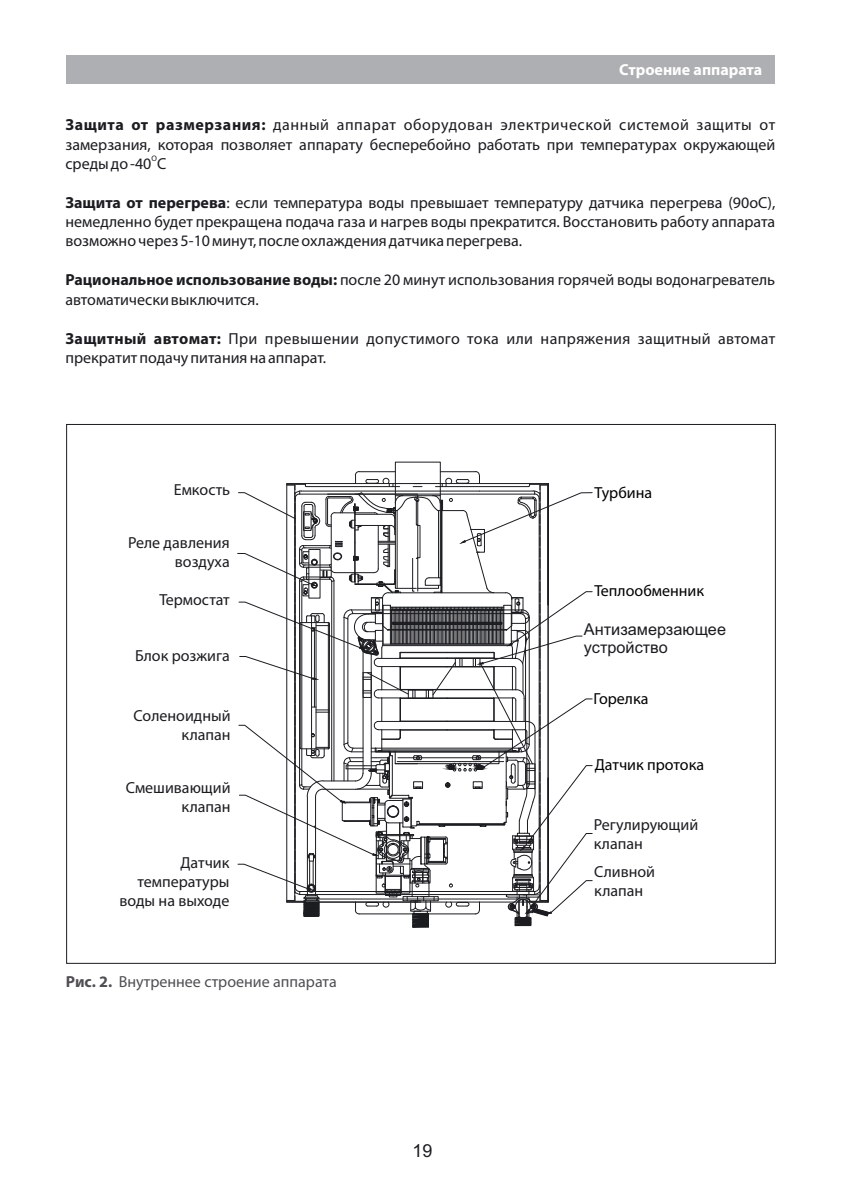
<style>
.page{position:relative;width:842px;height:1191px;background:#fff}
.page>*{position:absolute;margin:0;border:0;box-sizing:border-box;transform-origin:0 0}
.t1{font:18px "Arial";color:#1b1c20}
.t2{font:16.2px/18.2px "Arial";color:#1b1c20}
.t3{font:16px/19.2px "Myriad Pro";color:#1b1c20}
.t4{font:16px/19.2px "Myriad Pro";letter-spacing:.02em;color:#1b1c20}
.t5{font:16px "Myriad Pro";color:#000}
.t6{font:16px "Myriad Pro";color:#504e53}
.t7{font:700 16px "Myriad Pro";color:#fff}
.t8{font:8px "Myriad Pro";color:#1b1c20}
.s1{font-weight:700}
</style>
<div class="page">
<svg style="left:237px;top:461px;width:356px;height:467px"></svg>
<div style="left:67px;top:55px;width:708px;height:28px;background:#aeafb2"></div>
<p class="t7" style="left:619px;top:63px;width:145px">Строение аппарата</p>
<p class="t3" style="left:65px;top:117px;width:711px"><span class="s1">Защита от размерзания:</span> данный аппарат оборудован электрической системой защиты от замерзания, которая позволяет аппарату бесперебойно работать при температурах окружающей</p>
<p class="t8" style="left:151px;top:155px;width:7px">О</p>
<p class="t3" style="left:65px;top:155px;width:102px">среды до -40 С</p>
<p class="t3" style="left:65px;top:194px;width:711px;text-align:justify"><span class="s1">Защита от перегрева</span>: если температура воды превышает температуру датчика перегрева (90оС), немедленно будет прекращена подача газа и нагрев воды прекратится. Восстановить работу аппарата возможно через 5-10 минут, после охлаждения датчика перегрева.</p>
<p class="t3" style="left:65px;top:272px;width:711px"><span class="s1">Рациональное использование воды:</span> после 20 минут использования горячей воды водонагреватель автоматически выключится.</p>
<p class="t4" style="left:65px;top:330px;width:711px"><span class="s1">Защитный автомат:</span> При превышении допустимого тока или напряжения защитный автомат прекратит подачу питания на аппарат.</p>
<p class="t3" style="left:174px;top:481px;width:58px">Емкость</p>
<p class="t3" style="left:128px;top:534px;width:103px;text-align:right">Реле давления воздуха</p>
<p class="t3" style="left:159px;top:592px;width:72px">Термостат</p>
<p class="t3" style="left:135px;top:647px;width:96px">Блок розжига</p>
<p class="t3" style="left:134px;top:707px;width:99px;text-align:right">Соленоидный клапан</p>
<p class="t3" style="left:126px;top:779px;width:106px;text-align:right">Смешивающий клапан</p>
<p class="t3" style="left:119px;top:854px;width:112px;text-align:right">Датчик температуры воды на выходе</p>
<p class="t6" style="left:66px;top:974px;width:272px"><span class="s1">Рис. 2.</span> Внутреннее строение аппарата</p>
<p class="t1" style="left:412px;top:1144px;width:22px">19</p>
<p class="t5" style="left:594px;top:486px;width:59px">Турбина</p>
<p class="t5" style="left:594px;top:584px;width:111px">Теплообменник</p>
<p class="t2" style="left:584px;top:622px;width:144px">Антизамерзающее устройство</p>
<p class="t5" style="left:594px;top:691px;width:57px">Горелка</p>
<p class="t5" style="left:595px;top:758px;width:111px">Датчик протока</p>
<p class="t3" style="left:594px;top:816px;width:106px">Регулирующий клапан</p>
<p class="t3" style="left:594px;top:863px;width:62px">Сливной клапан</p>
</div>
